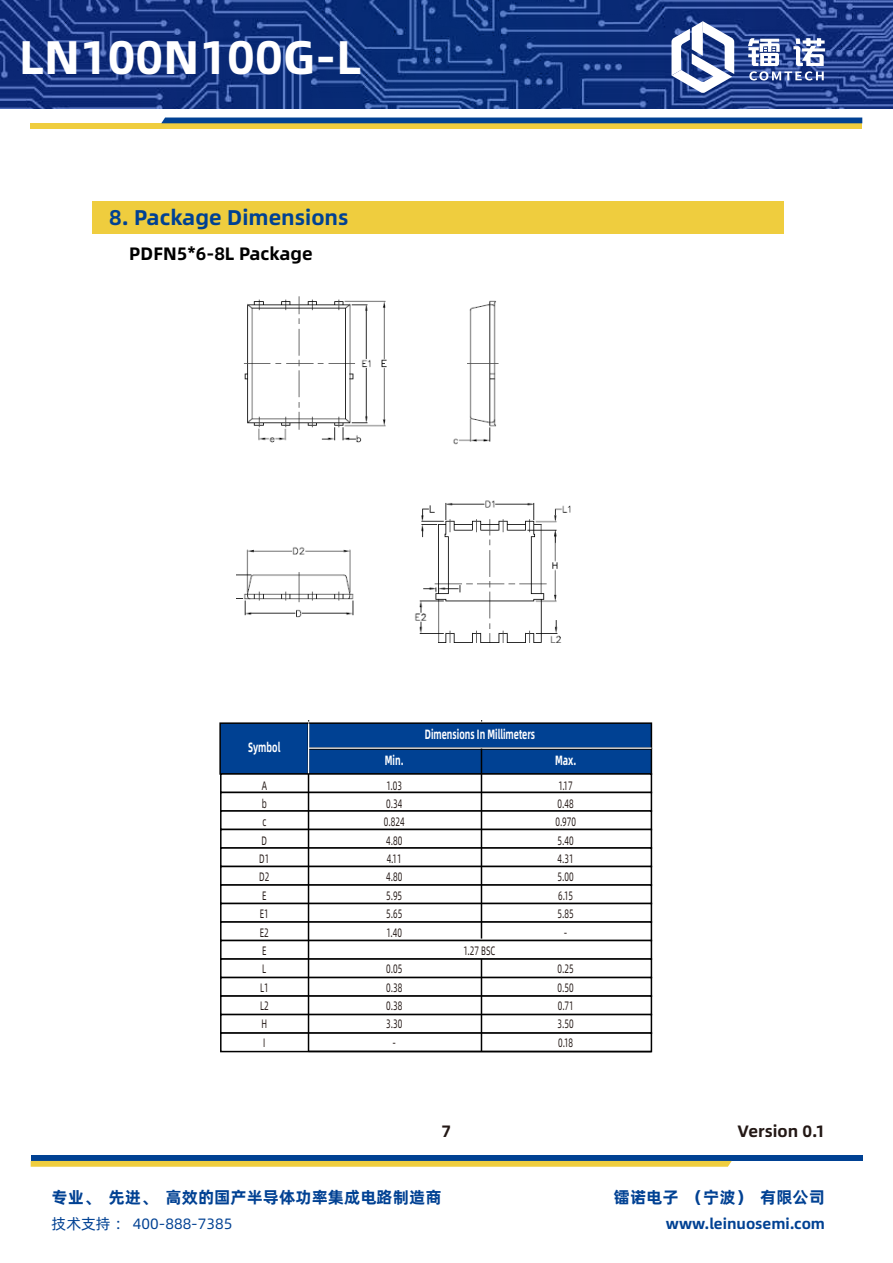
<style>
.page{position:relative;width:893px;height:1263px;background:#fff}
.page>*{position:absolute;margin:0;border:0;box-sizing:border-box;transform-origin:0 0}
.t1{font:47.25px "Alibaba Pu Hui Ti B";color:#fff}
.t2{font:21.3px "Alibaba Pu Hui Ti B";color:#004193}
.t3{font:18px "Alibaba Pu Hui Ti B";color:#000}
.t4{font:16.5px "Alibaba Pu Hui Ti B";color:#004193}
.t5{font:16.5px "Alibaba Pu Hui Ti B";color:#231815}
.t6{font:15px "Alibaba Pu Hui Ti B";color:#004193}
.t7{font:15px "Alibaba Pu Hui Ti R";color:#004193}
.t8{font:13.5px "Alibaba Pu Hui Ti B";color:#fff;scale:.65 1}
.t9{font:12.3px/18.3px "Alibaba Pu Hui Ti R";color:#231815;text-align:center;scale:.65 1}
</style>
<div class="page">
<div style="left:31px;top:1155px;width:831px;height:6px;background:#004193"></div>
<svg style="left:31px;top:1161px;width:701px;height:6px;background:#efcf46"></svg>
<svg style="left:0;top:0;width:893px;height:108px;background:#183884"></svg>
<div style="left:31px;top:123px;width:831px;height:6px;background:#efcd3e"></div>
<div style="left:161px;top:118px;width:701px;height:5px;background:#004193"></div>
<svg style="left:671px;top:21px;width:63px;height:72px"></svg>
<svg style="left:748px;top:38px;width:77px;height:43px"></svg>
<div style="left:92px;top:201px;width:692px;height:32px;background:#efcd3e"></div>
<img style="left:237px;top:296px;width:334px;height:346px">
<div style="left:219px;top:722px;width:90px;height:53px;background:#004193;border:2px solid #000"></div>
<div style="left:308px;top:748px;width:344px;height:27px;background:#004193;border:2px solid #000"></div>
<div style="left:308px;top:722px;width:344px;height:27px;background:#004193;border:2px solid #000"></div>
<hr style="left:308px;top:747px;width:343px;height:2px;background:#fff">
<hr style="left:308px;top:669px;width:1px;height:105px;background:#fff">
<div style="left:220px;top:773px;width:432px;height:20px;background:#fff;border:2px solid #000"></div>
<div style="left:220px;top:792px;width:432px;height:20px;background:#fff;border:2px solid #000"></div>
<div style="left:220px;top:810px;width:432px;height:20px;background:#fff;border:2px solid #000"></div>
<div style="left:220px;top:829px;width:432px;height:20px;background:#fff;border:2px solid #000"></div>
<div style="left:220px;top:847px;width:432px;height:20px;background:#fff;border:2px solid #000"></div>
<div style="left:220px;top:866px;width:432px;height:20px;background:#fff;border:2px solid #000"></div>
<div style="left:220px;top:884px;width:432px;height:20px;background:#fff;border:2px solid #000"></div>
<div style="left:220px;top:903px;width:432px;height:20px;background:#fff;border:2px solid #000"></div>
<div style="left:220px;top:921px;width:432px;height:20px;background:#fff;border:2px solid #000"></div>
<div style="left:220px;top:940px;width:432px;height:20px;background:#fff;border:2px solid #000"></div>
<div style="left:220px;top:958px;width:432px;height:20px;background:#fff;border:2px solid #000"></div>
<div style="left:220px;top:977px;width:432px;height:20px;background:#fff;border:2px solid #000"></div>
<div style="left:220px;top:995px;width:432px;height:20px;background:#fff;border:2px solid #000"></div>
<div style="left:220px;top:1014px;width:432px;height:20px;background:#fff;border:2px solid #000"></div>
<div style="left:220px;top:1032px;width:432px;height:20px;background:#fff;border:2px solid #000"></div>
<hr style="left:481px;top:748px;width:1px;height:81px;background:#000">
<hr style="left:481px;top:829px;width:1px;height:109px;background:#000">
<hr style="left:308px;top:774px;width:1px;height:277px;background:#000">
<hr style="left:308px;top:1050px;width:343px;height:2px;background:#000">
<hr style="left:481px;top:959px;width:1px;height:55px;background:#000">
<hr style="left:481px;top:1015px;width:1px;height:36px;background:#000">
<h1 class="t1" style="left:19px;top:20px;width:344px">LN100N100G-L</h1>
<h2 class="t2" style="left:109px;top:200px;width:241px">8. Package Dimensions</h2>
<h3 class="t3" style="left:129px;top:239px;width:185px">PDFN5*6-8L Package</h3>
<p class="t8" style="left:248px;top:737px;width:100px">Symbol Min</p>
<p class="t9" style="left:259px;top:775px;width:17px">A b c<br>D<br>D1<br>D2<br>E<br>E1<br>E2<br>E<br>L<br>L1<br>L2<br>H<br>I</p>
<p class="t8" style="left:425px;top:724px;width:171px">Dimensions In Millimeters</p>
<p class="t8" style="left:385px;top:749px;width:30px">Min.</p>
<p class="t8" style="left:555px;top:749px;width:34px">Max.</p>
<p class="t9" style="left:384px;top:775px;width:33px;text-align:left">1.03<br>0.34<br>0.824<br>4.80<br>4.11<br>4.80<br>5.95<br>5.65<br>1.40</p>
<p class="t9" style="left:464px;top:941px;width:50px">1.27 BSC</p>
<p class="t9" style="left:386px;top:959px;width:26px">0.05<br>0.38<br>0.38<br>3.30 -</p>
<p class="t9" style="left:555px;top:775px;width:33px">1.17<br>0.48<br>0.970<br>5.40<br>4.31<br>5.00<br>6.15<br>5.85 -</p>
<p class="t9" style="left:558px;top:959px;width:26px;text-align:justify">0.25<br>0.50<br>0.71<br>3.50<br>0.18</p>
<h3 class="t5" style="left:442px;top:1118px;width:11px">7</h3>
<h3 class="t5" style="left:737px;top:1118px;width:89px">Version 0.1</h3>
<h3 class="t4" style="left:52px;top:1184px;width:391px">专业、先进、高效的国产半导体功率集成电路制造商</h3>
<h3 class="t4" style="left:614px;top:1184px;width:213px">镭诺电子（宁波）有限公司</h3>
<p class="t7" style="left:52px;top:1213px;width:182px">技术支持： 400-888-7385</p>
<p class="t6" style="left:666px;top:1212px;width:161px">www.leinuosemi.com</p>
</div>
